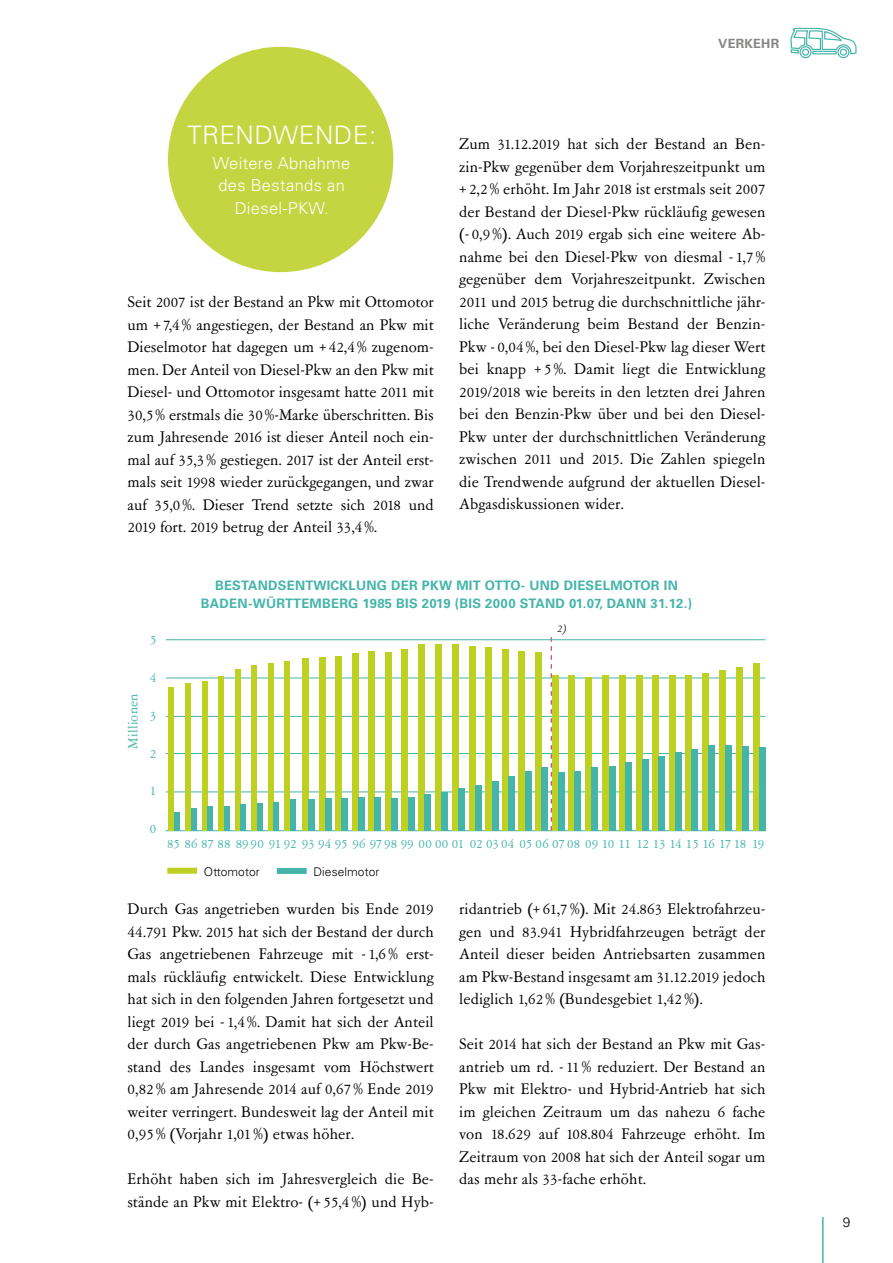
<style>
.page{position:relative;width:893px;height:1263px;background:#fff}
.page>*{position:absolute;margin:0;border:0;box-sizing:border-box;transform-origin:0 0}
.t1{font:300 25.5px "Univers";letter-spacing:.02em;color:#fff}
.t2{font:17.25px/22.5px "Garamont Amst SBOP Rom";letter-spacing:.005em;color:#000;text-align:justify}
.t3{font:300 16.5px/22.5px "Univers";letter-spacing:.02em;color:#fff;text-align:center}
.t4{font:15px "Garamont Amst SBOP Rom";color:#45b5aa}
.t5{font:300 13.5px "Univers";color:#000}
.t6{font:700 13.05px/18px "Univers";letter-spacing:.02em;color:#45b5aa;text-align:center}
.t7{font:700 12.75px "Univers";letter-spacing:.02em;color:#878786}
.t8{font:300 12px "Univers";letter-spacing:.005em;color:#000}
.t9{font:italic 12px "Garamont Amst SBOP";color:#000}
</style>
<div class="page">
<hr style="left:822px;top:1217px;width:2px;height:46px;background:#45b5aa">
<hr style="left:166px;top:830px;width:599px;height:1px;background:#45b5aa">
<div style="left:167px;top:868px;width:30px;height:6px;background:#bed021"></div>
<div style="left:277px;top:868px;width:30px;height:6px;background:#45b5aa"></div>
<svg style="left:551px;top:637px;width:1px;height:193px"></svg>
<svg style="left:790px;top:27px;width:67px;height:32px"></svg>
<div style="left:168px;top:47px;width:225px;height:225px;background:#c5d541;border-radius:50%"></div>
<hr style="left:166px;top:639px;width:599px;height:1px;background:#45b5aa">
<hr style="left:166px;top:678px;width:599px;height:1px;background:#45b5aa">
<hr style="left:166px;top:716px;width:599px;height:1px;background:#45b5aa">
<hr style="left:166px;top:753px;width:599px;height:1px;background:#45b5aa">
<hr style="left:166px;top:791px;width:599px;height:1px;background:#45b5aa">
<div style="left:169px;top:687px;width:5px;height:143px;background:#bed021"></div>
<div style="left:185px;top:683px;width:6px;height:147px;background:#bed021"></div>
<div style="left:202px;top:681px;width:5px;height:149px;background:#bed021"></div>
<div style="left:218px;top:676px;width:6px;height:154px;background:#bed021"></div>
<div style="left:235px;top:669px;width:5px;height:161px;background:#bed021"></div>
<div style="left:252px;top:665px;width:5px;height:165px;background:#bed021"></div>
<div style="left:268px;top:663px;width:6px;height:167px;background:#bed021"></div>
<div style="left:285px;top:660px;width:5px;height:170px;background:#bed021"></div>
<div style="left:302px;top:658px;width:7px;height:172px;background:#bed021"></div>
<div style="left:319px;top:657px;width:6px;height:173px;background:#bed021"></div>
<div style="left:335px;top:656px;width:7px;height:174px;background:#bed021"></div>
<div style="left:352px;top:653px;width:6px;height:177px;background:#bed021"></div>
<div style="left:369px;top:651px;width:6px;height:179px;background:#bed021"></div>
<div style="left:385px;top:652px;width:6px;height:178px;background:#bed021"></div>
<div style="left:402px;top:649px;width:6px;height:181px;background:#bed021"></div>
<div style="left:418px;top:644px;width:7px;height:186px;background:#bed021"></div>
<div style="left:435px;top:644px;width:6px;height:186px;background:#bed021"></div>
<div style="left:453px;top:644px;width:6px;height:186px;background:#bed021"></div>
<div style="left:469px;top:646px;width:6px;height:184px;background:#bed021"></div>
<div style="left:486px;top:647px;width:6px;height:183px;background:#bed021"></div>
<div style="left:502px;top:649px;width:6px;height:181px;background:#bed021"></div>
<div style="left:519px;top:651px;width:6px;height:179px;background:#bed021"></div>
<div style="left:535px;top:652px;width:7px;height:178px;background:#bed021"></div>
<div style="left:552px;top:675px;width:6px;height:155px;background:#bed021"></div>
<div style="left:568px;top:675px;width:7px;height:155px;background:#bed021"></div>
<div style="left:585px;top:677px;width:6px;height:153px;background:#bed021"></div>
<div style="left:603px;top:675px;width:6px;height:155px;background:#bed021"></div>
<div style="left:619px;top:675px;width:7px;height:155px;background:#bed021"></div>
<div style="left:636px;top:675px;width:6px;height:155px;background:#bed021"></div>
<div style="left:652px;top:675px;width:7px;height:155px;background:#bed021"></div>
<div style="left:669px;top:675px;width:6px;height:155px;background:#bed021"></div>
<div style="left:174px;top:812px;width:6px;height:18px;background:#45b5aa"></div>
<div style="left:686px;top:675px;width:6px;height:155px;background:#bed021"></div>
<div style="left:191px;top:808px;width:5px;height:22px;background:#45b5aa"></div>
<div style="left:207px;top:806px;width:6px;height:24px;background:#45b5aa"></div>
<div style="left:224px;top:806px;width:5px;height:24px;background:#45b5aa"></div>
<div style="left:240px;top:804px;width:6px;height:26px;background:#45b5aa"></div>
<div style="left:257px;top:803px;width:6px;height:27px;background:#45b5aa"></div>
<div style="left:274px;top:802px;width:5px;height:28px;background:#45b5aa"></div>
<div style="left:290px;top:799px;width:6px;height:31px;background:#45b5aa"></div>
<div style="left:309px;top:799px;width:6px;height:31px;background:#45b5aa"></div>
<div style="left:325px;top:798px;width:6px;height:32px;background:#45b5aa"></div>
<div style="left:342px;top:798px;width:6px;height:32px;background:#45b5aa"></div>
<div style="left:358px;top:797px;width:7px;height:33px;background:#45b5aa"></div>
<div style="left:375px;top:797px;width:6px;height:33px;background:#45b5aa"></div>
<div style="left:391px;top:798px;width:7px;height:32px;background:#45b5aa"></div>
<div style="left:408px;top:797px;width:6px;height:33px;background:#45b5aa"></div>
<div style="left:425px;top:794px;width:6px;height:36px;background:#45b5aa"></div>
<div style="left:441px;top:792px;width:6px;height:38px;background:#45b5aa"></div>
<div style="left:459px;top:788px;width:6px;height:42px;background:#45b5aa"></div>
<div style="left:475px;top:784px;width:7px;height:46px;background:#45b5aa"></div>
<div style="left:492px;top:781px;width:6px;height:49px;background:#45b5aa"></div>
<div style="left:508px;top:776px;width:7px;height:54px;background:#45b5aa"></div>
<div style="left:525px;top:771px;width:6px;height:59px;background:#45b5aa"></div>
<div style="left:542px;top:767px;width:6px;height:63px;background:#45b5aa"></div>
<div style="left:558px;top:772px;width:6px;height:58px;background:#45b5aa"></div>
<div style="left:575px;top:771px;width:6px;height:59px;background:#45b5aa"></div>
<div style="left:591px;top:767px;width:7px;height:63px;background:#45b5aa"></div>
<div style="left:609px;top:766px;width:6px;height:64px;background:#45b5aa"></div>
<div style="left:626px;top:762px;width:6px;height:68px;background:#45b5aa"></div>
<div style="left:642px;top:759px;width:6px;height:71px;background:#45b5aa"></div>
<div style="left:659px;top:756px;width:6px;height:74px;background:#45b5aa"></div>
<div style="left:675px;top:752px;width:6px;height:78px;background:#45b5aa"></div>
<div style="left:692px;top:749px;width:6px;height:81px;background:#45b5aa"></div>
<div style="left:702px;top:673px;width:7px;height:157px;background:#bed021"></div>
<div style="left:709px;top:745px;width:6px;height:85px;background:#45b5aa"></div>
<div style="left:719px;top:670px;width:6px;height:160px;background:#bed021"></div>
<div style="left:725px;top:745px;width:6px;height:85px;background:#45b5aa"></div>
<div style="left:736px;top:667px;width:6px;height:163px;background:#bed021"></div>
<div style="left:742px;top:746px;width:6px;height:84px;background:#45b5aa"></div>
<div style="left:753px;top:663px;width:6px;height:167px;background:#bed021"></div>
<div style="left:759px;top:747px;width:6px;height:83px;background:#45b5aa"></div>
<p class="t7" style="left:718px;top:36px;width:63px">VERKEHR</p>
<h1 class="t1" style="left:187px;top:120px;width:190px">TRENDWENDE:</h1>
<p class="t3" style="left:213px;top:152px;width:139px">Weitere Abnahme des Bestands an<br>Diesel-PKW.</p>
<p class="t2" style="left:128px;top:291px;width:308px">Seit 2007 ist der Bestand an Pkw mit Ottomotor um + 7,4% angestiegen, der Bestand an Pkw mit Dieselmotor hat dagegen um + 42,4% zugenom&shy;men. Der Anteil von Diesel-Pkw an den Pkw mit Diesel- und Ottomotor insgesamt hatte 2011 mit 30,5% erstmals die 30%-Marke überschritten. Bis zum Jahresende 2016 ist dieser Anteil noch ein&shy;mal auf 35,3% gestiegen. 2017 ist der Anteil erst&shy;mals seit 1998 wieder zurückgegangen, und zwar auf 35,0%. Dieser Trend setzte sich 2018 und 2019 fort. 2019 betrug der Anteil 33,4%.</p>
<p class="t2" style="left:459px;top:134px;width:308px">Zum 31.12.2019 hat sich der Bestand an Ben&shy;zin-Pkw gegenüber dem Vorjahreszeitpunkt um + 2,2% erhöht. Im Jahr 2018 ist erstmals seit 2007 der Bestand der Diesel-Pkw rückläufig gewesen (- 0,9%). Auch 2019 ergab sich eine weitere Ab&shy;nahme bei den Diesel-Pkw von diesmal - 1,7% gegenüber dem Vorjahreszeitpunkt. Zwischen 2011 und 2015 betrug die durchschnittliche jähr&shy;liche Veränderung beim Bestand der Benzin-Pkw - 0,04%, bei den Diesel-Pkw lag dieser Wert bei knapp + 5%. Damit liegt die Entwicklung 2019/2018 wie bereits in den letzten drei Jahren bei den Benzin-Pkw über und bei den Diesel-Pkw unter der durchschnittlichen Veränderung zwischen 2011 und 2015. Die Zahlen spiegeln die Trendwende aufgrund der aktuellen Diesel-Abgasdiskussionen wider.</p>
<p class="t4" style="left:126px;top:748px;width:57px;rotate:-90deg">Millionen</p>
<p class="t4" style="left:150px;top:632px;width:8px">5</p>
<p class="t4" style="left:150px;top:670px;width:8px">4</p>
<p class="t4" style="left:150px;top:708px;width:8px">3</p>
<p class="t4" style="left:150px;top:746px;width:8px">2</p>
<p class="t4" style="left:150px;top:783px;width:8px">1</p>
<p class="t4" style="left:150px;top:821px;width:8px">0</p>
<p class="t6" style="left:201px;top:576px;width:493px">BESTANDSENTWICKLUNG DER PKW MIT OTTO- UND DIESELMOTOR IN<br>BADEN-WÜRTTEMBERG 1985 BIS 2019 (BIS 2000 STAND 01.07, DANN 31.12.)</p>
<p class="t9" style="left:558px;top:622px;width:10px">2)</p>
<p class="t4" style="left:167px;top:836px;width:599px">85 86 87 88 8990 91 92 93 94 95 96 9798 99 00 00 01 02 0304 05 06 07 08 09 10 11 12 13 14 15 16 17 18 19</p>
<p class="t8" style="left:204px;top:864px;width:57px">Ottomotor</p>
<p class="t8" style="left:313px;top:864px;width:67px">Dieselmotor</p>
<p class="t2" style="left:128px;top:899px;width:308px">Durch Gas angetrieben wurden bis Ende 2019<br>44.791 Pkw. 2015 hat sich der Bestand der durch Gas angetriebenen Fahrzeuge mit - 1,6% erst&shy;mals rückläufig entwickelt. Diese Entwicklung hat sich in den folgenden Jahren fortgesetzt und liegt 2019 bei - 1,4%. Damit hat sich der Anteil der durch Gas angetriebenen Pkw am Pkw-Be&shy;stand des Landes insgesamt vom Höchstwert 0,82% am Jahresende 2014 auf 0,67% Ende 2019 weiter verringert. Bundesweit lag der Anteil mit 0,95% (Vorjahr 1,01%) etwas höher.</p>
<p class="t2" style="left:128px;top:1169px;width:308px">Erhöht haben sich im Jahresvergleich die Be&shy;stände an Pkw mit Elektro- (+ 55,4%) und Hyb-</p>
<p class="t2" style="left:459px;top:899px;width:308px">ridantrieb (+ 61,7%). Mit 24.863 Elektrofahrzeu&shy;gen und 83.941 Hybridfahrzeugen beträgt der Anteil dieser beiden Antriebsarten zusammen am Pkw-Bestand insgesamt am 31.12.2019 jedoch lediglich 1,62% (Bundesgebiet 1,42%).</p>
<p class="t2" style="left:459px;top:1034px;width:308px">Seit 2014 hat sich der Bestand an Pkw mit Gas&shy;antrieb um rd. - 11% reduziert. Der Bestand an Pkw mit Elektro- und Hybrid-Antrieb hat sich im gleichen Zeitraum um das nahezu 6 fache von 18.629 auf 108.804 Fahrzeuge erhöht. Im Zeitraum von 2008 hat sich der Anteil sogar um das mehr als 33-fache erhöht.</p>
<p class="t5" style="left:843px;top:1214px;width:9px">9</p>
</div>
